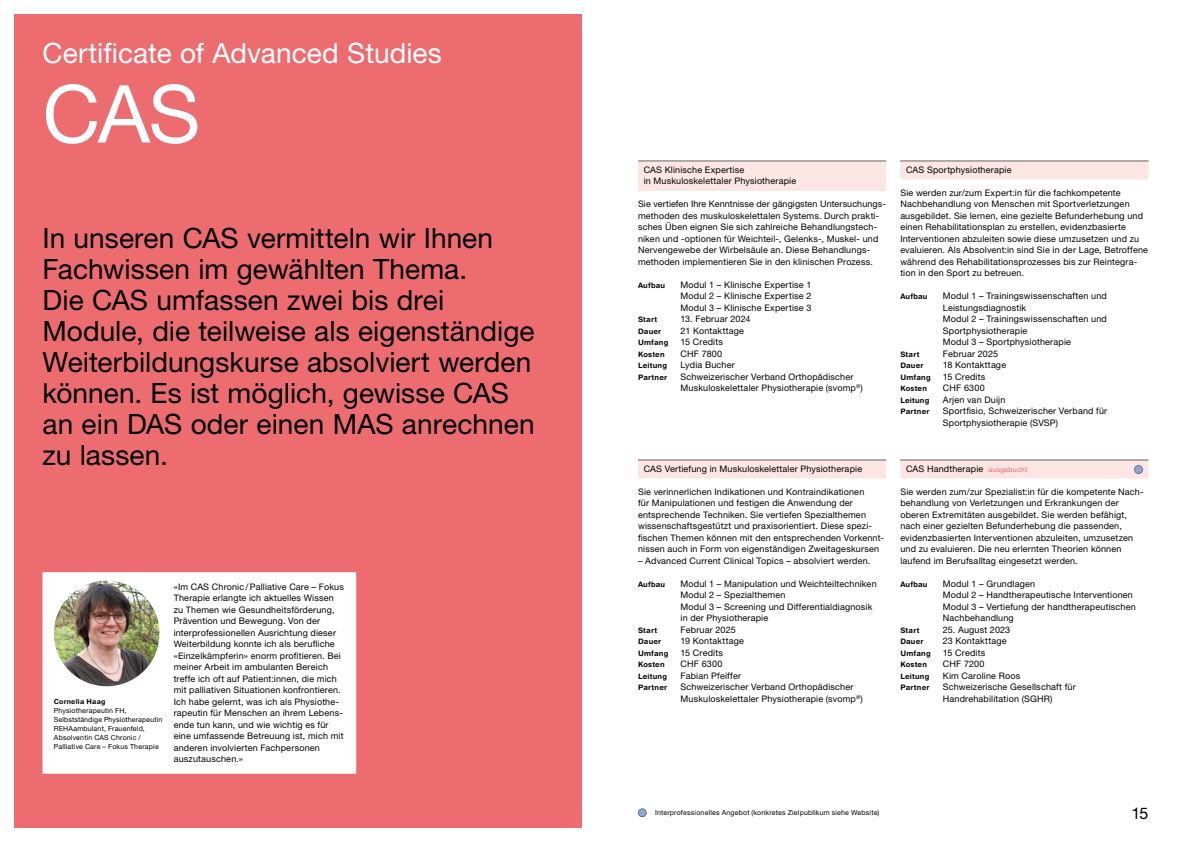
<style>
.page{position:relative;width:1191px;height:842px;background:#fff}
.page>*{position:absolute;margin:0;border:0;box-sizing:border-box;transform-origin:0 0}
.t1{font:80px "Helvetica Neue LT Pro";color:#fff}
.t2{font:28px/31px "Helvetica Neue LT Pro";color:#000}
.t3{font:28px "Helvetica Neue LT Pro";color:#fff}
.t4{font:16px "Helvetica Neue LT Pro";color:#000}
.t5{font:9px/11.5px "Helvetica Neue LT Pro";letter-spacing:.02em;color:#000}
.t6{font:700 7.5px "Helvetica Rounded LT Pro";letter-spacing:.025em;color:#000}
.t7{font:7px/9px "Helvetica Neue LT Pro";letter-spacing:.025em;color:#000}
.t8{font:700 7px "Helvetica Rounded LT Pro";letter-spacing:.03em;color:#000}
.s1{font-size:7px;color:#ed6c70}
</style>
<div class="page">
<div style="left:14px;top:14px;width:567px;height:814px;background:#ed6c70"></div>
<div style="left:43px;top:572px;width:313px;height:202px;background:#fff"></div>
<img style="left:54px;top:581px;width:105px;height:105px;border-radius:53px">
<div style="left:638px;top:161px;width:248px;height:18px;background:#fce6e3"></div>
<div style="left:638px;top:173px;width:248px;height:18px;background:#fce6e3"></div>
<div style="left:638px;top:460px;width:248px;height:18px;background:#fce6e3"></div>
<div style="left:900px;top:161px;width:248px;height:18px;background:#fce6e3"></div>
<div style="left:900px;top:460px;width:248px;height:18px;background:#fce6e3"></div>
<svg style="left:1134px;top:465px;width:8px;height:9px"></svg>
<svg style="left:638px;top:808px;width:8px;height:9px"></svg>
<h2 class="t3" style="left:43px;top:35px;width:401px">Certificate of Advanced Studies</h2>
<h1 class="t1" style="left:43px;top:65px;width:159px">CAS</h1>
<p class="t2" style="left:43px;top:222px;width:493px">In unseren CAS vermitteln wir Ihnen<br>Fachwissen im gewählten Thema.<br>Die CAS umfassen zwei bis drei<br>Module, die teilweise als eigenständige<br>Weiterbildungskurse absolviert werden können. Es ist möglich, gewisse CAS an ein DAS oder einen MAS anrechnen zu lassen.</p>
<p class="t8" style="left:54px;top:697px;width:53px">Cornelia Haag</p>
<p class="t7" style="left:54px;top:706px;width:110px">Physiotherapeutin FH,<br>Selbstständige Physiotherapeutin<br>REHAambulant, Frauenfeld,<br>Absolventin CAS Chronic /<br>Palliative Care – Fokus Therapie</p>
<p class="t5" style="left:174px;top:581px;width:172px">«Im CAS Chronic /Palliative Care – Fokus Therapie erlangte ich aktuelles Wissen zu Themen wie Gesundheitsförderung, Prävention und Bewegung. Von der interprofessionellen Ausrichtung dieser Weiterbildung konnte ich als berufliche «Einzelkämpferin» enorm profitieren. Bei meiner Arbeit im ambulanten Bereich treffe ich oft auf Patient:innen, die mich mit palliativen Situationen konfrontieren.<br>Ich habe gelernt, was ich als Physiothe&shy;rapeutin für Menschen an ihrem Lebens&shy;ende tun kann, und wie wichtig es für eine umfassende Betreuung ist, mich mit anderen involvierten Fachpersonen auszutauschen.»</p>
<p class="t5" style="left:643px;top:164px;width:154px">CAS Klinische Expertise<br>in Muskuloskelettaler Physiotherapie</p>
<p class="t5" style="left:638px;top:198px;width:248px">Sie vertiefen Ihre Kenntnisse der gängigsten Untersuchungs&shy;methoden des muskuloskelettalen Systems. Durch prakti&shy;sches Üben eignen Sie sich zahlreiche Behandlungstech&shy;niken und -optionen für Weichteil-, Gelenks-, Muskel- und Nervengewebe der Wirbelsäule an. Diese Behandlungs&shy;methoden implementieren Sie in den klinischen Prozess.</p>
<p class="t6" style="left:638px;top:281px;width:29px">Aufbau</p>
<p class="t5" style="left:680px;top:279px;width:132px;text-align:justify">Modul 1 – Klinische Expertise 1<br>Modul 2 – Klinische Expertise 2<br>Modul 3 – Klinische Expertise 3</p>
<p class="t6" style="left:638px;top:315px;width:21px">Start</p>
<p class="t5" style="left:680px;top:313px;width:71px">13. Februar 2024</p>
<p class="t6" style="left:638px;top:327px;width:25px">Dauer</p>
<p class="t5" style="left:680px;top:325px;width:65px">21 Kontakttage</p>
<p class="t6" style="left:638px;top:338px;width:32px">Umfang</p>
<p class="t5" style="left:680px;top:336px;width:44px">15 Credits</p>
<p class="t6" style="left:638px;top:350px;width:28px">Kosten</p>
<p class="t5" style="left:680px;top:348px;width:43px">CHF 7800</p>
<p class="t6" style="left:638px;top:361px;width:31px">Leitung</p>
<p class="t5" style="left:680px;top:359px;width:56px">Lydia Bucher</p>
<p class="t6" style="left:638px;top:373px;width:31px">Partner</p>
<p class="t5" style="left:680px;top:371px;width:184px">Schweizerischer Verband Orthopädischer<br>Muskuloskelettaler Physiotherapie (svomp<sup>®</sup>)</p>
<p class="t5" style="left:643px;top:463px;width:220px">CAS Vertiefung in Muskuloskelettaler Physiotherapie</p>
<p class="t5" style="left:638px;top:486px;width:247px">Sie verinnerlichen Indikationen und Kontraindikationen<br>für Manipulationen und festigen die Anwendung der entsprechende Techniken. Sie vertiefen Spezialthemen wissenschaftsgestützt und praxisorientiert. Diese spezi&shy;fischen Themen können mit den entsprechenden Vorkennt&shy;nissen auch in Form von eigenständigen Zweitageskursen</p>
<p class="t5" style="left:638px;top:555px;width:234px">– Advanced Current Clinical Topics – absolviert werden.</p>
<p class="t6" style="left:638px;top:580px;width:29px">Aufbau</p>
<p class="t5" style="left:680px;top:578px;width:198px">Modul 1 – Manipulation und Weichteiltechniken Modul 2 – Spezialthemen<br>Modul 3 – Screening und Differentialdiagnosik in der Physiotherapie</p>
<p class="t6" style="left:638px;top:626px;width:21px">Start</p>
<p class="t5" style="left:680px;top:624px;width:57px">Februar 2025</p>
<p class="t6" style="left:638px;top:637px;width:25px">Dauer</p>
<p class="t5" style="left:680px;top:635px;width:65px">19 Kontakttage</p>
<p class="t6" style="left:638px;top:649px;width:32px">Umfang</p>
<p class="t5" style="left:680px;top:647px;width:44px">15 Credits</p>
<p class="t6" style="left:638px;top:660px;width:28px">Kosten</p>
<p class="t5" style="left:680px;top:658px;width:43px">CHF 6300</p>
<p class="t6" style="left:638px;top:672px;width:31px">Leitung</p>
<p class="t5" style="left:680px;top:670px;width:62px">Fabian Pfeiffer</p>
<p class="t6" style="left:638px;top:683px;width:31px">Partner</p>
<p class="t5" style="left:680px;top:681px;width:184px">Schweizerischer Verband Orthopädischer<br>Muskuloskelettaler Physiotherapie (svomp<sup>®</sup>)</p>
<p class="t5" style="left:906px;top:164px;width:107px">CAS Sportphysiotherapie</p>
<p class="t5" style="left:900px;top:187px;width:249px">Sie werden zur/zum Expert:in für die fachkompetente Nachbehandlung von Menschen mit Sportverletzungen ausgebildet. Sie lernen, eine gezielte Befunderhebung und einen Rehabilitationsplan zu erstellen, evidenzbasierte Interventionen abzuleiten sowie diese umzusetzen und zu evaluieren. Als Absolvent:in sind Sie in der Lage, Betroffene während des Rehabilitationsprozesses bis zur Reintegra&shy;tion in den Sport zu betreuen.</p>
<p class="t6" style="left:900px;top:292px;width:29px">Aufbau</p>
<p class="t5" style="left:943px;top:290px;width:165px">Modul 1 – Trainingswissenschaften und<br>Leistungsdiagnostik<br>Modul 2 – Trainingswissenschaften und<br>Sportphysiotherapie<br>Modul 3 – Sportphysiotherapie</p>
<p class="t6" style="left:900px;top:350px;width:21px">Start</p>
<p class="t5" style="left:943px;top:348px;width:57px">Februar 2025</p>
<p class="t6" style="left:900px;top:361px;width:25px">Dauer</p>
<p class="t5" style="left:943px;top:359px;width:65px">18 Kontakttage</p>
<p class="t6" style="left:900px;top:373px;width:32px">Umfang</p>
<p class="t5" style="left:943px;top:371px;width:44px">15 Credits</p>
<p class="t6" style="left:900px;top:384px;width:28px">Kosten</p>
<p class="t5" style="left:943px;top:382px;width:43px">CHF 6300</p>
<p class="t6" style="left:900px;top:396px;width:31px">Leitung</p>
<p class="t5" style="left:943px;top:394px;width:64px">Arjen van Duijn</p>
<p class="t6" style="left:900px;top:407px;width:31px">Partner</p>
<p class="t5" style="left:943px;top:405px;width:166px">Sportfisio, Schweizerischer Verband für<br>Sportphysiotherapie (SVSP)</p>
<p class="t5" style="left:906px;top:463px;width:123px">CAS Handtherapie <span class="s1">ausgebucht</span></p>
<p class="t5" style="left:900px;top:486px;width:245px">Sie werden zum/zur Spezialist:in für die kompetente Nach&shy;behandlung von Verletzungen und Erkrankungen der oberen Extremitäten ausgebildet. Sie werden befähigt, nach einer gezielten Befunderhebung die passenden, evidenzbasierten Interventionen abzuleiten, umzusetzen und zu evaluieren. Die neu erlernten Theorien können laufend im Berufsalltag eingesetzt werden.</p>
<p class="t6" style="left:900px;top:580px;width:29px">Aufbau</p>
<p class="t5" style="left:943px;top:578px;width:194px">Modul 1 – Grundlagen<br>Modul 2 – Handtherapeutische Interventionen<br>Modul 3 – Vertiefung der handtherapeutischen<br>Nachbehandlung</p>
<p class="t6" style="left:900px;top:626px;width:21px">Start</p>
<p class="t5" style="left:943px;top:624px;width:69px">25. August 2023</p>
<p class="t6" style="left:900px;top:637px;width:25px">Dauer</p>
<p class="t5" style="left:943px;top:635px;width:65px">23 Kontakttage</p>
<p class="t6" style="left:900px;top:649px;width:32px">Umfang</p>
<p class="t5" style="left:943px;top:647px;width:44px">15 Credits</p>
<p class="t6" style="left:900px;top:660px;width:28px">Kosten</p>
<p class="t5" style="left:943px;top:658px;width:43px">CHF 7200</p>
<p class="t6" style="left:900px;top:672px;width:31px">Leitung</p>
<p class="t5" style="left:943px;top:670px;width:79px">Kim Caroline Roos</p>
<p class="t6" style="left:900px;top:683px;width:31px">Partner</p>
<p class="t5" style="left:943px;top:681px;width:134px">Schweizerische Gesellschaft für<br>Handrehabilitation (SGHR)</p>
<p class="t7" style="left:655px;top:808px;width:226px">Interprofessionelles Angebot (konkretes Zielpublikum siehe Website)</p>
<h3 class="t4" style="left:1131px;top:804px;width:18px">15</h3>
</div>
